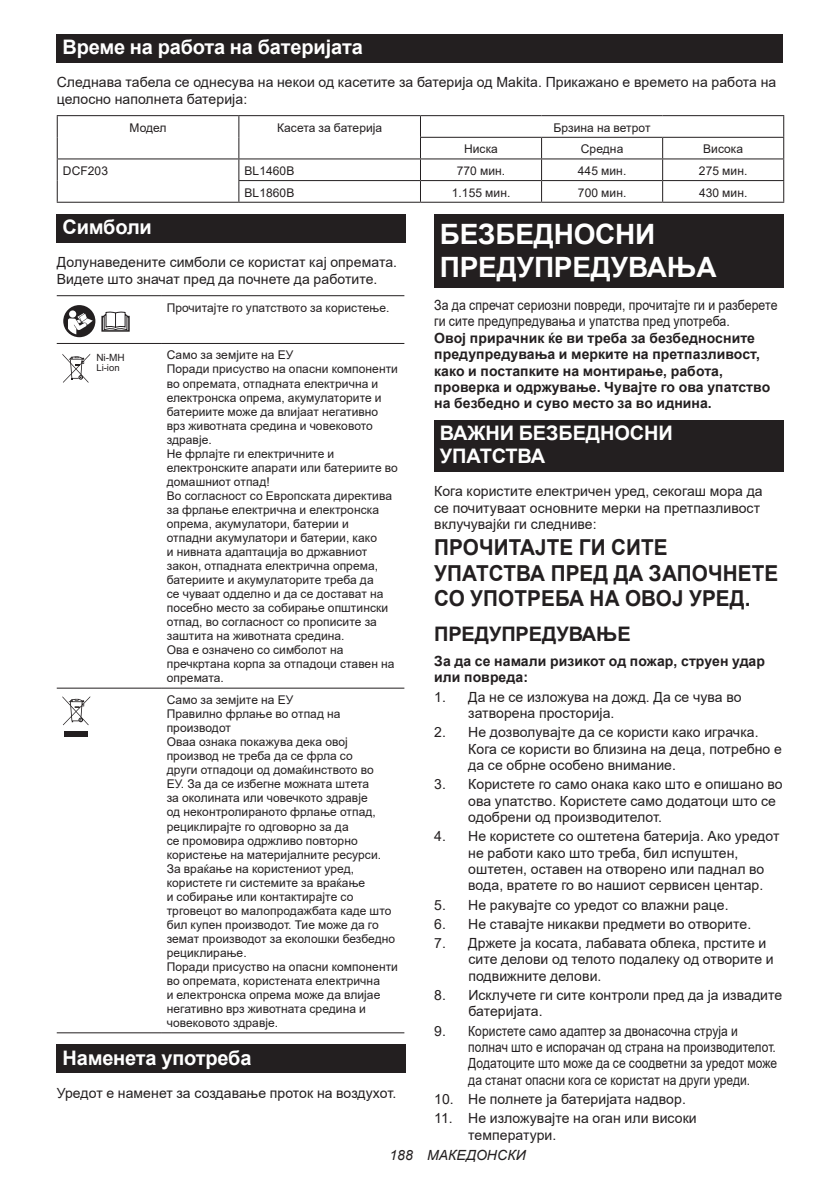
<style>
.page{position:relative;width:840px;height:1191px;background:#fff}
.page>*{position:absolute;margin:0;border:0;box-sizing:border-box;transform-origin:0 0}
.t1{font:700 28px/32.8px "Arial";letter-spacing:-.01em;color:#fff}
.t2{font:700 22px/25.8px "Arial";letter-spacing:.005em;color:#231f20;scale:.94 1}
.t3{font:700 20px/23.4px "Arial";letter-spacing:-.01em;color:#fff}
.t4{font:700 20px "Arial";letter-spacing:-.01em;color:#231f20}
.t5{font:14px/16.4px "Arial";letter-spacing:.005em;color:#231f20}
.t6{font:700 14px/16.4px "Arial";letter-spacing:.005em;color:#231f20}
.t7{font:14px/16.4px "Arial";letter-spacing:.005em;color:#231f20;scale:.88 1}
.t8{font:italic 14px "Arial";letter-spacing:.005em;color:#231f20}
.t9{font:12px/14px "Arial";letter-spacing:.005em;color:#231f20}
.t10{font:10px "Arial";color:#231f20}
.t11{font:9.6px "Arial";color:#231f20}
</style>
<div class="page">
<div style="left:57px;top:34px;width:725px;height:29px;background:#231f20"></div>
<hr style="left:57px;top:115px;width:182px;height:1px;background:#231f20">
<hr style="left:239px;top:115px;width:181px;height:1px;background:#231f20">
<hr style="left:420px;top:115px;width:121px;height:1px;background:#231f20">
<hr style="left:541px;top:115px;width:121px;height:1px;background:#231f20">
<hr style="left:662px;top:115px;width:121px;height:1px;background:#231f20">
<hr style="left:420px;top:137px;width:121px;height:1px;background:#231f20">
<hr style="left:541px;top:137px;width:121px;height:1px;background:#231f20">
<hr style="left:662px;top:137px;width:121px;height:1px;background:#231f20">
<hr style="left:57px;top:158px;width:182px;height:1px;background:#231f20">
<hr style="left:239px;top:158px;width:181px;height:1px;background:#231f20">
<hr style="left:420px;top:158px;width:121px;height:1px;background:#231f20">
<hr style="left:541px;top:158px;width:121px;height:1px;background:#231f20">
<hr style="left:662px;top:158px;width:121px;height:1px;background:#231f20">
<svg style="left:57px;top:116px;width:1px;height:86px"></svg>
<hr style="left:238px;top:180px;width:182px;height:1px;background:#231f20">
<svg style="left:238px;top:116px;width:1px;height:86px"></svg>
<hr style="left:420px;top:180px;width:121px;height:1px;background:#231f20">
<svg style="left:420px;top:116px;width:1px;height:86px"></svg>
<hr style="left:541px;top:180px;width:121px;height:1px;background:#231f20">
<hr style="left:662px;top:180px;width:121px;height:1px;background:#231f20">
<hr style="left:57px;top:202px;width:182px;height:1px;background:#231f20">
<hr style="left:239px;top:202px;width:181px;height:1px;background:#231f20">
<hr style="left:420px;top:202px;width:121px;height:1px;background:#231f20">
<hr style="left:541px;top:202px;width:121px;height:1px;background:#231f20">
<hr style="left:662px;top:202px;width:121px;height:1px;background:#231f20">
<div style="left:57px;top:214px;width:348px;height:28px;background:#231f20"></div>
<hr style="left:57px;top:295px;width:104px;height:1px;background:#231f20">
<hr style="left:161px;top:295px;width:243px;height:1px;background:#231f20">
<hr style="left:57px;top:343px;width:104px;height:1px;background:#231f20">
<hr style="left:161px;top:343px;width:243px;height:1px;background:#231f20">
<hr style="left:57px;top:687px;width:104px;height:1px;background:#231f20">
<hr style="left:161px;top:687px;width:243px;height:1px;background:#231f20">
<hr style="left:57px;top:1032px;width:104px;height:1px;background:#231f20">
<hr style="left:161px;top:1032px;width:243px;height:1px;background:#231f20">
<svg style="left:63px;top:305px;width:32px;height:32px"></svg>
<svg style="left:101px;top:311px;width:29px;height:21px"></svg>
<svg style="left:62px;top:354px;width:28px;height:29px"></svg>
<div style="left:65px;top:731px;width:23px;height:6px;background:#231f20"></div>
<svg style="left:62px;top:696px;width:28px;height:29px"></svg>
<div style="left:57px;top:1044px;width:348px;height:29px;background:#231f20"></div>
<div style="left:434px;top:214px;width:348px;height:74px;background:#231f20"></div>
<div style="left:434px;top:419px;width:348px;height:52px;background:#231f20"></div>
<h3 class="t3" style="left:62px;top:36px;width:302px">Време на работа на батеријата</h3>
<p class="t5" style="left:57px;top:74px;width:720px">Следнава табела се однесува на некои од касетите за батерија од Makita. Прикажано е времето на работа на целосно наполнета батерија:</p>
<p class="t9" style="left:129px;top:120px;width:39px">Модел</p>
<p class="t9" style="left:277px;top:120px;width:107px">Касета за батерија</p>
<p class="t9" style="left:553px;top:120px;width:98px">Брзина на ветрот</p>
<p class="t9" style="left:464px;top:142px;width:35px">Ниска</p>
<p class="t9" style="left:580px;top:142px;width:44px">Средна</p>
<p class="t9" style="left:702px;top:142px;width:42px">Висока</p>
<p class="t9" style="left:63px;top:164px;width:47px">DCF203</p>
<p class="t9" style="left:244px;top:164px;width:51px">BL1460B</p>
<p class="t9" style="left:456px;top:164px;width:50px">770 мин.</p>
<p class="t9" style="left:577px;top:164px;width:50px">445 мин.</p>
<p class="t9" style="left:698px;top:164px;width:50px">275 мин.</p>
<p class="t9" style="left:244px;top:185px;width:51px">BL1860B</p>
<p class="t9" style="left:451px;top:185px;width:60px">1.155 мин.</p>
<p class="t9" style="left:577px;top:185px;width:50px">700 мин.</p>
<p class="t9" style="left:698px;top:185px;width:50px">430 мин.</p>
<h3 class="t3" style="left:62px;top:215px;width:91px">Симболи</h3>
<p class="t5" style="left:57px;top:254px;width:341px">Долунаведените симболи се користат кај опремата.<br>Видете што значат пред да почнете да работите.</p>
<p class="t9" style="left:167px;top:300px;width:224px">Прочитајте го упатството за користење.</p>
<p class="t10" style="left:96px;top:351px;width:30px">Ni-MH</p>
<p class="t11" style="left:96px;top:362px;width:25px">Li-ion</p>
<h1 class="t1" style="left:439px;top:218px;width:278px">БЕЗБЕДНОСНИ<br>ПРЕДУПРЕДУВАЊА</h1>
<p class="t7" style="left:434px;top:297px;width:391px">За да спречат сериозни повреди, прочитајте ги и разберете ги сите предупредувања и упатства пред употреба.</p>
<p class="t6" style="left:434px;top:330px;width:337px">Овој прирачник ќе ви треба за безбедносните предупредувања и мерките на претпазливост, како и постапките на монтирање, работа, проверка и одржување. Чувајте го ова упатство на безбедно и суво место за во иднина.</p>
<h3 class="t3" style="left:439px;top:421px;width:234px">ВАЖНИ БЕЗБЕДНОСНИ<br>УПАТСТВА</h3>
<p class="t5" style="left:434px;top:483px;width:330px">Кога користите електричен уред, секогаш мора да се почитуваат основните мерки на претпазливост вклучувајќи ги следниве:</p>
<h2 class="t2" style="left:434px;top:534px;width:367px">ПРОЧИТАЈТЕ ГИ СИТЕ<br>УПАТСТВА ПРЕД ДА ЗАПОЧНЕТЕ<br>СО УПОТРЕБА НА ОВОЈ УРЕД.</h2>
<h3 class="t4" style="left:434px;top:620px;width:198px">ПРЕДУПРЕДУВАЊЕ</h3>
<p class="t6" style="left:434px;top:653px;width:332px">За да се намали ризикот од пожар, струен удар или повреда:</p>
<p class="t5" style="left:468px;top:688px;width:274px;text-indent:-34px">1. Да не се изложува на дожд. Да се чува во затворена просторија.</p>
<p class="t5" style="left:468px;top:724px;width:315px;text-indent:-34px">2. Не дозволувајте да се користи како играчка.<br>Кога се користи во близина на деца, потребно е да се обрне особено внимание.</p>
<p class="t5" style="left:468px;top:776px;width:316px;text-indent:-34px">3. Користете го само онака како што е опишано во ова упатство. Користете само додатоци што се одобрени од производителот.</p>
<p class="t5" style="left:468px;top:828px;width:312px;text-indent:-34px">4. Не користете со оштетена батерија. Ако уредот не работи како што треба, бил испуштен, оштетен, оставен на отворено или паднал во вода, вратете го во нашиот сервисен центар.</p>
<p class="t5" style="left:434px;top:896px;width:296px">5. Не ракувајте со уредот со влажни раце.</p>
<p class="t5" style="left:434px;top:915px;width:318px">6. Не ставајте никакви предмети во отворите.</p>
<p class="t5" style="left:468px;top:935px;width:306px;text-indent:-34px">7. Држете ја косата, лабавата облека, прстите и сите делови од телото подалеку од отворите и подвижните делови.</p>
<p class="t5" style="left:468px;top:986px;width:315px;text-indent:-34px">8. Исклучете ги сите контроли пред да ја извадите батеријата.</p>
<p class="t5" style="left:468px;top:1022px;width:310px;text-indent:-34px">9. Користете само адаптер за двонасочна струја и полнач што е испорачан од страна на производителот.<br>Додатоците што може да се соодветни за уредот може да станат опасни кога се користат на други уреди.</p>
<p class="t5" style="left:434px;top:1090px;width:253px">10. Не полнете ја батеријата надвор.</p>
<p class="t5" style="left:468px;top:1110px;width:230px;text-indent:-34px">11. Не изложувајте на оган или високи температури.</p>
<p class="t9" style="left:167px;top:348px;width:233px">Само за земјите на ЕУ<br>Поради присуство на опасни компоненти во опремата, отпадната електрична и електронска опрема, акумулаторите и батериите може да влијаат негативно врз животната средина и човековото здравје.<br>Не фрлајте ги електричните и електронските апарати или батериите во домашниот отпад!<br>Во согласност со Европската директива за фрлање електрична и електронска опрема, акумулатори, батерии и<br>отпадни акумулатори и батерии, како<br>и нивната адаптација во државниот закон, отпадната електрична опрема, батериите и акумулаторите треба да<br>се чуваат одделно и да се достават на посебно место за собирање општински отпад, во согласност со прописите за заштита на животната средина.<br>Ова е означено со симболот на пречкртана корпа за отпадоци ставен на опремата.</p>
<p class="t9" style="left:167px;top:693px;width:233px">Само за земјите на ЕУ<br>Правилно фрлање во отпад на производот<br>Оваа ознака покажува дека овој производ не треба да се фрла со<br>други отпадоци од домаќинството во<br>ЕУ. За да се избегне можната штета<br>за околината или човечкото здравје<br>од неконтролираното фрлање отпад, рециклирајте го одговорно за да<br>се промовира одржливо повторно користење на материјалните ресурси.<br>За враќање на користениот уред, користете ги системите за враќање<br>и собирање или контактирајте со трговецот во малопродажбата каде што бил купен производот. Тие може да го земат производот за еколошки безбедно рециклирање.<br>Поради присуство на опасни компоненти во опремата, користената електрична<br>и електронска опрема може да влијае негативно врз животната средина и човековото здравје.</p>
<h3 class="t3" style="left:62px;top:1046px;width:190px">Наменета употреба</h3>
<p class="t5" style="left:57px;top:1084px;width:341px">Уредот е наменет за создавање проток на воздухот.</p>
<p class="t8" style="left:389px;top:1146px;width:138px">188 МАКЕДОНСКИ</p>
</div>
